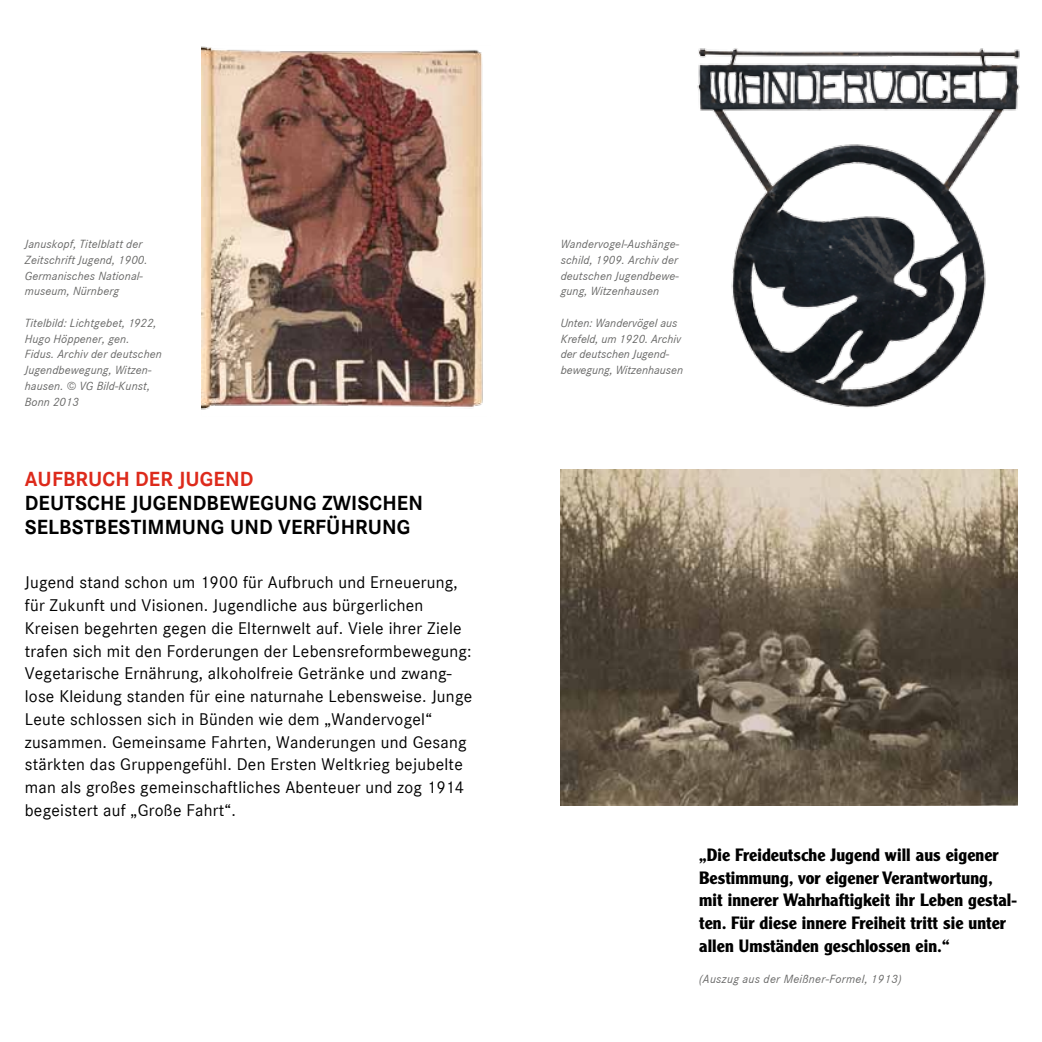
<style>
.page{position:relative;width:1042px;height:1042px;background:#fff}
.page>*{position:absolute;margin:0;border:0;box-sizing:border-box;transform-origin:0 0}
.t1{font:700 21.18px/24px "Corporate S";letter-spacing:.005em;color:#000}
.t2{font:700 21.18px "Corporate S";letter-spacing:.005em;color:#dd2a1b}
.t3{font:17.5px/22.8px "Corporate S";letter-spacing:.015em;color:#000}
.t4{font:700 17.5px/22.8px "Clearface Gothic LH";letter-spacing:.005em;color:#000}
.t5{font:italic 12.25px/15.8px "Corporate S";letter-spacing:.01em;color:#686867}
</style>
<div class="page">
<img style="left:697px;top:48px;width:323px;height:360px">
<img style="left:561px;top:470px;width:456px;height:336px">
<img style="left:201px;top:46px;width:282px;height:364px">
<p class="t5" style="left:25px;top:236px;width:124px">Januskopf, Titelblatt der<br>Zeitschrift Jugend, 1900.<br>Germanisches National&shy;museum, Nürnberg</p>
<p class="t5" style="left:25px;top:315px;width:139px">Titelbild: Lichtgebet, 1922,<br>Hugo Höppener, gen.<br>Fidus. Archiv der deutschen<br>Jugendbewegung, Witzen&shy;hausen. © VG Bild-Kunst,<br>Bonn 2013</p>
<p class="t2" style="left:25px;top:464px;width:230px">AUFBRUCH DER JUGEND</p>
<p class="t1" style="left:25px;top:490px;width:399px">DEUTSCHE JUGENDBEWEGUNG ZWISCHEN<br>SELBSTBESTIMMUNG UND VERFÜHRUNG</p>
<p class="t3" style="left:25px;top:570px;width:449px">Jugend stand schon um 1900 für Aufbruch und Erneuerung, für Zukunft und Visionen. Jugendliche aus bürgerlichen Kreisen begehrten gegen die Elternwelt auf. Viele ihrer Ziele trafen sich mit den Forderungen der Lebensreformbewegung:<br>Vegetarische Ernährung, alkoholfreie Getränke und zwang&shy;lose Kleidung standen für eine naturnahe Lebensweise. Junge Leute schlossen sich in Bünden wie dem „Wandervogel“ zusammen. Gemeinsame Fahrten, Wanderungen und Gesang stärkten das Gruppengefühl. Den Ersten Weltkrieg bejubelte man als großes gemeinschaftliches Abenteuer und zog 1914 begeistert auf „Große Fahrt“.</p>
<p class="t5" style="left:561px;top:236px;width:120px;text-align:justify">Wandervogel-Aushänge&shy;schild, 1909. Archiv der deutschen Jugendbewe&shy;gung, Witzenhausen</p>
<p class="t5" style="left:561px;top:315px;width:124px">Unten: Wandervögel aus<br>Krefeld, um 1920. Archiv der deutschen Jugend&shy;bewegung, Witzenhausen</p>
<p class="t4" style="left:699px;top:843px;width:319px">„Die Freideutsche Jugend will aus eigener Bestimmung, vor eigener Verantwortung, mit innerer Wahrhaftigkeit ihr Leben gestal&shy;ten. Für diese innere Freiheit tritt sie unter allen Umständen geschlossen ein.“</p>
<p class="t5" style="left:699px;top:971px;width:204px">(Auszug aus der Meißner-Formel, 1913)</p>
</div>
